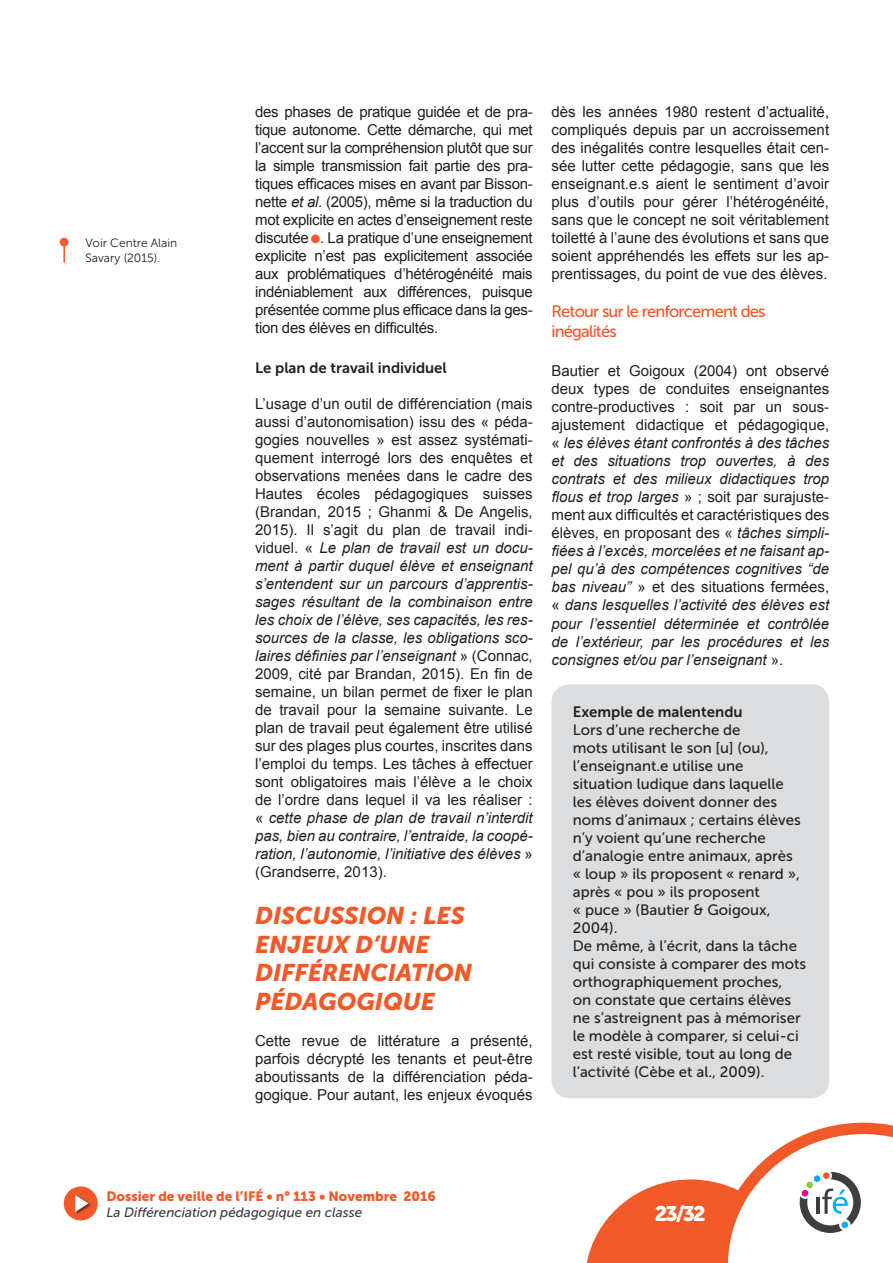
<style>
.page{position:relative;width:893px;height:1263px;background:#fff}
.page>*{position:absolute;margin:0;border:0;box-sizing:border-box;transform-origin:0 0}
.t1{font:italic 24px/28.8px "Museo Sans 900";color:#f15929}
.t2{font:21px "Museo Sans 900";color:#fff}
.t3{font:16.5px/19.8px "Museo Sans 500";letter-spacing:-.05em;color:#f15929}
.t4{font:15px/18px "Arial";color:#231f20;text-align:justify}
.t5{font:italic 15px/18px "Arial";color:#231f20;text-align:justify}
.t6{font:15px/18px "Museo Sans 500";color:#231f20}
.t7{font:15px "Museo Sans 700";color:#231f20}
.t8{font:13.5px "Museo Sans 900";color:#f15929}
.t9{font:italic 13.5px "Museo Sans 500";color:#3e3e3f}
.t10{font:12px/14.4px "Museo Sans 300";color:#231f20}
.s1{font-style:italic}
.s2{color:#f15929}
.s3{font-style:normal}
</style>
<div class="page">
<div style="left:64px;top:1186px;width:34px;height:34px;background:#f15929;border-radius:50%"></div>
<div style="left:75px;top:1194px;width:16px;height:21px;background:#231f20;opacity:.75"></div>
<svg style="left:75px;top:1195px;width:13px;height:17px"></svg>
<svg style="left:587px;top:1123px;width:306px;height:140px"></svg>
<div style="left:806px;top:1181px;width:7px;height:7px;background:#8bc63e;border-radius:50%"></div>
<div style="left:814px;top:1175px;width:6px;height:7px;background:#00aeef;border-radius:50%"></div>
<div style="left:823px;top:1172px;width:7px;height:7px;background:#f15929;border-radius:50%"></div>
<div style="left:841px;top:1221px;width:7px;height:7px;background:#00aeef;border-radius:50%"></div>
<div style="left:801px;top:1190px;width:7px;height:7px;background:#ed028c;border-radius:50%"></div>
<div style="left:551px;top:684px;width:278px;height:414px;background:#dcdddf;border-radius:18px"></div>
<svg style="left:63px;top:245px;width:2px;height:18px"></svg>
<p class="t10" style="left:85px;top:236px;width:93px">Voir Centre Alain<br>Savary (2015).</p>
<p class="t4" style="left:255px;top:103px;width:279px">des phases de pratique guidée et de pra&shy;tique autonome. Cette démarche, qui met l’accent sur la compréhension plutôt que sur la simple transmission fait partie des pra&shy;tiques efficaces mises en avant par Bisson&shy;nette <span class="s1">et al</span>. (2005), même si la traduction du mot explicite en actes d’enseignement reste discutée <span class="s2">●</span>. La pratique d’une enseignement explicite n’est pas explicitement associée aux problématiques d’hétérogénéité mais indéniablement aux différences, puisque présentée comme plus efficace dans la ges&shy;tion des élèves en difficultés.</p>
<p class="t7" style="left:255px;top:359px;width:193px">Le plan de travail individuel</p>
<p class="t4" style="left:255px;top:395px;width:279px">L’usage d’un outil de différenciation (mais aussi d’autonomisation) issu des « péda&shy;gogies nouvelles » est assez systémati&shy;quement interrogé lors des enquêtes et observations menées dans le cadre des Hautes écoles pédagogiques suisses (Brandan, 2015 ; Ghanmi &amp; De Angelis, 2015). Il s’agit du plan de travail indi&shy;viduel. « <span class="s1">Le plan de travail est un docu&shy;ment à partir duquel élève et enseignant s’entendent sur un parcours d’apprentis&shy;sages résultant de la combinaison entre les choix de l’élève, ses capacités, les res&shy;sources de la classe, les obligations sco&shy;laires définies par l’enseignant</span> » (Connac, 2009, cité par Brandan, 2015). En fin de semaine, un bilan permet de fixer le plan de travail pour la semaine suivante. Le plan de travail peut également être utilisé sur des plages plus courtes, inscrites dans l’emploi du temps. Les tâches à effectuer sont obligatoires mais l’élève a le choix de l’ordre dans lequel il va les réaliser : « <span class="s1">cette phase de plan de travail n’interdit pas, bien au contraire, l’entraide, la coopé&shy;ration, l’autonomie, l’initiative des élèves</span> » (Grandserre, 2013).</p>
<h1 class="t1" style="left:255px;top:901px;width:219px">DISCUSSION : LES<br>ENJEUX D’UNE<br>DIFFÉRENCIATION<br>PÉDAGOGIQUE</h1>
<p class="t4" style="left:255px;top:1032px;width:279px">Cette revue de littérature a présenté, parfois décrypté les tenants et peut-être aboutissants de la différenciation péda&shy;gogique. Pour autant, les enjeux évoqués</p>
<p class="t4" style="left:551px;top:103px;width:279px">dès les années 1980 restent d’actualité, compliqués depuis par un accroissement des inégalités contre lesquelles était cen&shy;sée lutter cette pédagogie, sans que les enseignant.e.s aient le sentiment d’avoir plus d’outils pour gérer l’hétérogénéité, sans que le concept ne soit véritablement toiletté à l’aune des évolutions et sans que soient appréhendés les effets sur les ap&shy;prentissages, du point de vue des élèves.</p>
<p class="t3" style="left:551px;top:301px;width:215px">Retour sur le renforcement des inégalités</p>
<p class="t5" style="left:551px;top:362px;width:279px"><span class="s3">Bautier et Goigoux (2004) ont observé deux types de conduites enseignantes contre-productives : soit par un sous&shy;ajustement didactique et pédagogique, «</span> les élèves étant confrontés à des tâches et des situations trop ouvertes, à des contrats et des milieux didactiques trop flous et trop larges <span class="s3">» ; soit par surajuste&shy;ment aux difficultés et caractéristiques des élèves, en proposant des «</span> tâches simpli&shy;fiées à l’excès, morcelées et ne faisant ap&shy;pel qu’à des compétences cognitives “de bas niveau” <span class="s3">» et des situations fermées, «</span> dans lesquelles l’activité des élèves est pour l’essentiel déterminée et contrôlée de l’extérieur, par les procédures et les consignes et/ou par l’enseignant <span class="s3">».</span></p>
<p class="t7" style="left:573px;top:703px;width:171px">Exemple de malentendu</p>
<p class="t6" style="left:573px;top:721px;width:235px">Lors d’une recherche de<br>mots utilisant le son [u] (ou), l’enseignant.e utilise une situation ludique dans laquelle les élèves doivent donner des noms d’animaux ; certains élèves n’y voient qu’une recherche d’analogie entre animaux, après<br>« loup » ils proposent « renard », après « pou » ils proposent<br>« puce » (Bautier &amp; Goigoux,<br>2004).<br>De même, à l’écrit, dans la tâche qui consiste à comparer des mots orthographiquement proches,<br>on constate que certains élèves ne s’astreignent pas à mémoriser le modèle à comparer, si celui-ci est resté visible, tout au long de l’activité (Cèbe et al., 2009).</p>
<p class="t8" style="left:106px;top:1188px;width:331px">Dossier de veille de l’IFÉ • n° 113 • Novembre 2016</p>
<p class="t9" style="left:106px;top:1205px;width:257px">La Différenciation pédagogique en classe</p>
<h2 class="t2" style="left:655px;top:1202px;width:53px">23/32</h2>
</div>
